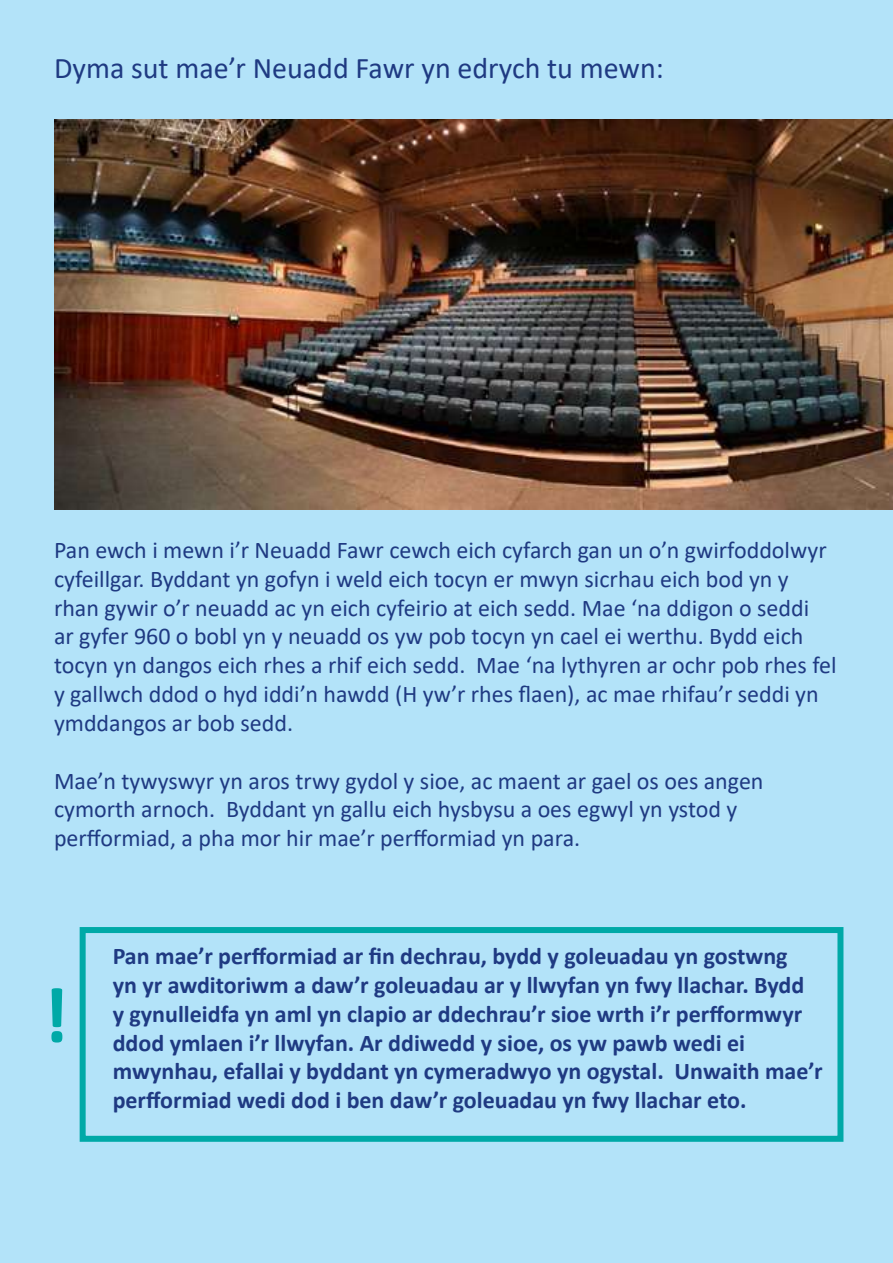
<style>
.page{position:relative;width:893px;height:1263px;background:#b3e3f9}
.page>*{position:absolute;margin:0;border:0;box-sizing:border-box;transform-origin:0 0}
.t1{font:700 79.5px "Calibri";color:#00a9a7}
.t2{font:30px "Calibri";color:#1f3a82}
.t3{font:24px/28.8px "Calibri";color:#1f3a82}
.t4{font:700 24px/28.8px "Calibri";color:#1f3a82}
</style>
<div class="page">
<img style="left:54px;top:119px;width:839px;height:391px">
<div style="left:80px;top:927px;width:763px;height:215px;border:6px solid #00a9a7"></div>
<p class="t2" style="left:54px;top:47px;width:611px">Dyma sut mae’r Neuadd Fawr yn edrych tu mewn:</p>
<p class="t3" style="left:54px;top:535px;width:784px">Pan ewch i mewn i’r Neuadd Fawr cewch eich cyfarch gan un o’n gwirfoddolwyr cyfeillgar. Byddant yn gofyn i weld eich tocyn er mwyn sicrhau eich bod yn y rhan gywir o’r neuadd ac yn eich cyfeirio at eich sedd. Mae ‘na ddigon o seddi<br>ar gyfer 960 o bobl yn y neuadd os yw pob tocyn yn cael ei werthu. Bydd eich tocyn yn dangos eich rhes a rhif eich sedd. Mae ‘na lythyren ar ochr pob rhes fel y gallwch ddod o hyd iddi’n hawdd (H yw’r rhes flaen), ac mae rhifau’r seddi yn ymddangos ar bob sedd.</p>
<p class="t3" style="left:54px;top:765px;width:711px">Mae’n tywyswyr yn aros trwy gydol y sioe, ac maent ar gael os oes angen cymorth arnoch. Byddant yn gallu eich hysbysu a oes egwyl yn ystod y perfformiad, a pha mor hir mae’r perfformiad yn para.</p>
<h1 class="t1" style="left:43px;top:959px;width:27px">!</h1>
<p class="t4" style="left:113px;top:941px;width:712px">Pan mae’r perfformiad ar fin dechrau, bydd y goleuadau yn gostwng<br>yn yr awditoriwm a daw’r goleuadau ar y llwyfan yn fwy llachar. Bydd<br>y gynulleidfa yn aml yn clapio ar ddechrau’r sioe wrth i’r perfformwyr ddod ymlaen i’r llwyfan. Ar ddiwedd y sioe, os yw pawb wedi ei mwynhau, efallai y byddant yn cymeradwyo yn ogystal. Unwaith mae’r perfformiad wedi dod i ben daw’r goleuadau yn fwy llachar eto.</p>
</div>
